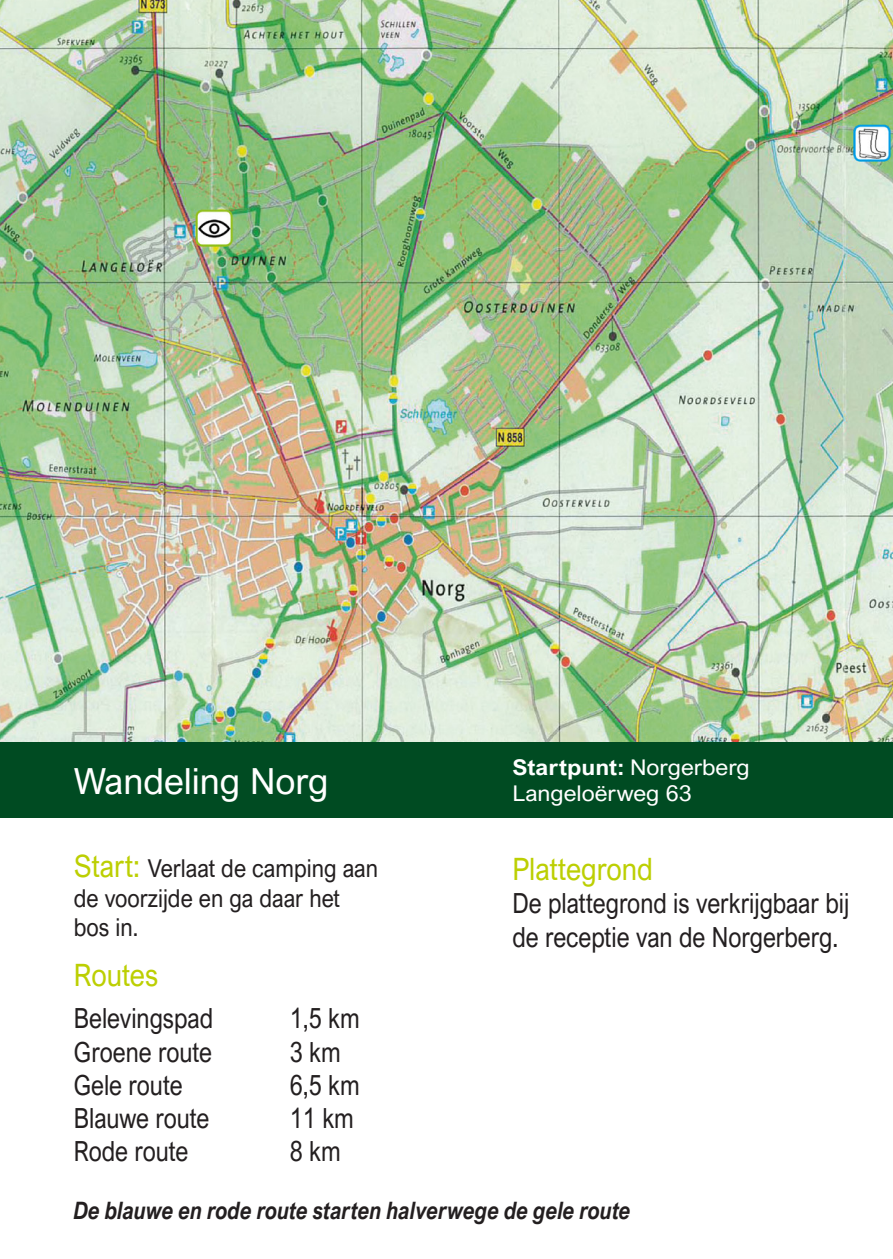
<style>
.page{position:relative;width:893px;height:1259px;background:#fff}
.page>*{position:absolute;margin:0;border:0;box-sizing:border-box;transform-origin:0 0}
.t1{font:36px "Arial Nova";color:#fff}
.t2{font:30.9px "Arial Nova";color:#bccf02;scale:.9 1}
.t3{font:27.6px/33.3px "Arial Nova";color:#231f20;scale:.85 1}
.t4{font:24.6px/29.7px "Arial Nova";color:#231f20;scale:.9 1}
.t5{font:italic 700 24px "Arial Nova";color:#231f20;scale:.85 1}
.t6{font:700 21.6px "Arial Nova";color:#fff;scale:1.08 1}
.t7{font:21.6px "Arial Nova";color:#fff;scale:1.08 1}
.s1{font-weight:400}
.s2{font-size:30.9px;color:#bccf02}
</style>
<div class="page">
<img style="left:0;top:0;width:893px;height:743px">
<div style="left:0;top:743px;width:893px;height:75px;background:#004b22"></div>
<p class="t1" style="left:74px;top:761px;width:256px">Wandeling Norg</p>
<p class="t6" style="left:512px;top:755px;width:221px">Startpunt: <span class="s1">Norgerberg</span></p>
<p class="t7" style="left:512px;top:781px;width:168px">Langeloërweg 63</p>
<p class="t4" style="left:74px;top:853px;width:340px"><span class="s2">Start:</span> Verlaat de camping aan de voorzijde en ga daar het bos in.</p>
<p class="t2" style="left:74px;top:957px;width:95px">Routes</p>
<p class="t3" style="left:74px;top:1002px;width:166px">Belevingspad</p>
<p class="t3" style="left:290px;top:1002px;width:84px">1,5 km</p>
<p class="t3" style="left:74px;top:1035px;width:164px">Groene route</p>
<p class="t3" style="left:290px;top:1035px;width:62px">3 km</p>
<p class="t3" style="left:74px;top:1068px;width:129px">Gele route</p>
<p class="t3" style="left:290px;top:1068px;width:84px">6,5 km</p>
<p class="t3" style="left:74px;top:1101px;width:161px">Blauwe route</p>
<p class="t3" style="left:290px;top:1101px;width:77px">11 km</p>
<p class="t3" style="left:74px;top:1135px;width:136px">Rode route</p>
<p class="t3" style="left:290px;top:1135px;width:62px">8 km</p>
<p class="t2" style="left:512px;top:851px;width:158px">Plattegrond</p>
<p class="t3" style="left:512px;top:887px;width:398px">De plattegrond is verkrijgbaar bij de receptie van de Norgerberg.</p>
<p class="t5" style="left:74px;top:1196px;width:657px">De blauwe en rode route starten halverwege de gele route</p>
</div>
